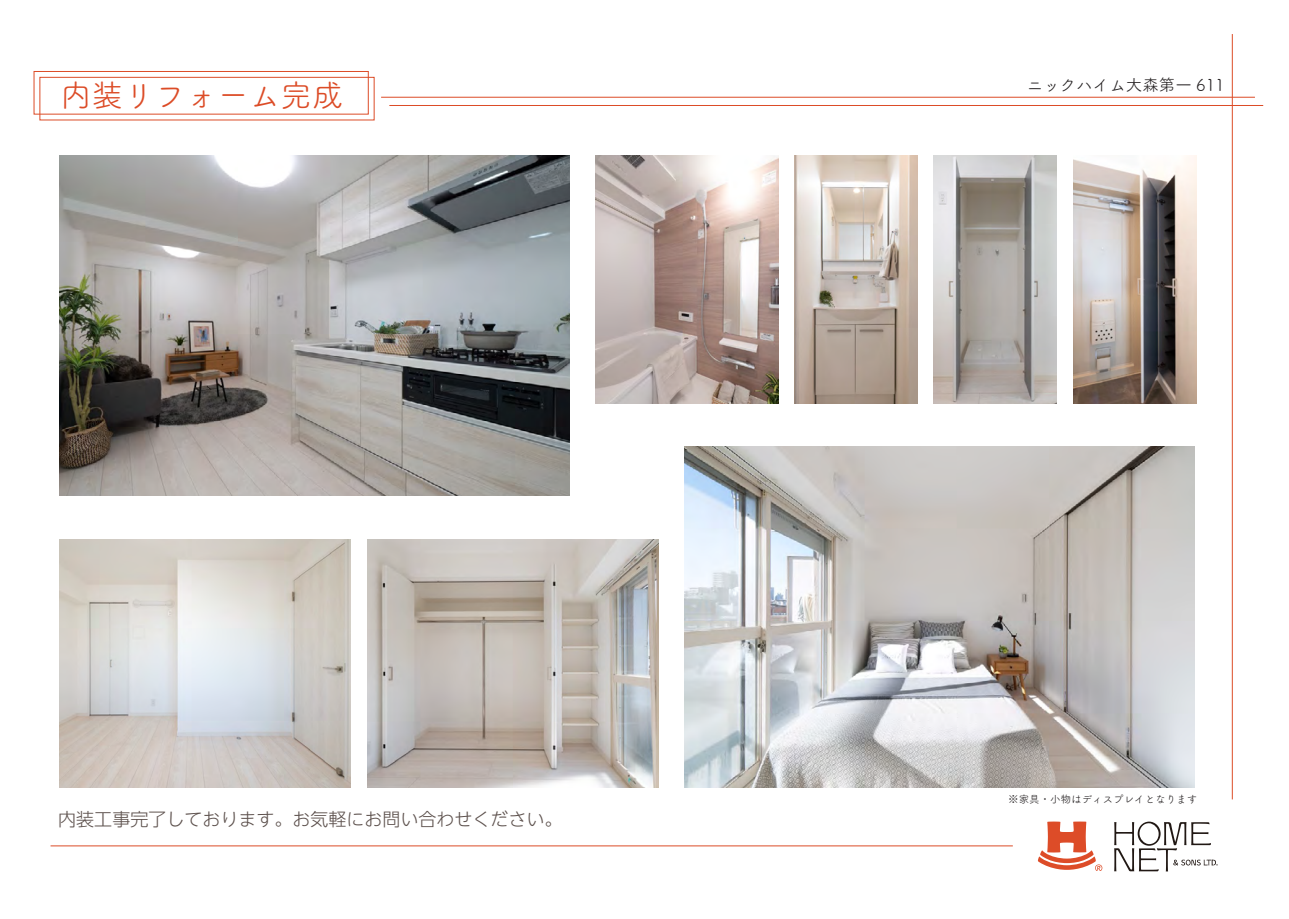
<style>
.page{position:relative;width:1289px;height:919px;background:#fff}
.page>*{position:absolute;margin:0;border:0;box-sizing:border-box;transform-origin:0 0}
.t1{font:31.5px "Tsuku A Rd Gothic Std R";color:#dc4c27}
.t2{font:300 18px "UD Shin Go NT Pro";color:#5c504c}
.t3{font:16.5px "Tsuku A Rd Gothic Std R";color:#231f20}
.t4{font:10.5px "Tsuku A Rd Gothic Std R";color:#231f20}
</style>
<div class="page">
<hr style="left:381px;top:97px;width:873px;height:1px;background:#dc4c27">
<hr style="left:389px;top:105px;width:874px;height:1px;background:#dc4c27">
<hr style="left:51px;top:845px;width:961px;height:1px;background:#dc4c27">
<div style="left:34px;top:71px;width:334px;height:43px;border:1px solid #dc4c27"></div>
<div style="left:39px;top:77px;width:335px;height:43px;border:1px solid #dc4c27"></div>
<svg style="left:1037px;top:821px;width:65px;height:50px"></svg>
<svg style="left:1114px;top:821px;width:103px;height:50px"></svg>
<hr style="left:1231px;top:34px;width:1px;height:765px;background:#dc4c27">
<img style="left:934px;top:155px;width:122px;height:248px">
<img style="left:1073px;top:155px;width:123px;height:248px">
<img style="left:794px;top:155px;width:123px;height:248px">
<img style="left:595px;top:155px;width:183px;height:248px">
<img style="left:59px;top:155px;width:510px;height:340px">
<img style="left:59px;top:539px;width:291px;height:248px">
<img style="left:367px;top:539px;width:292px;height:248px">
<img style="left:684px;top:447px;width:510px;height:340px">
<h1 class="t1" style="left:60px;top:71px;width:285px">内装リフォーム完成</h1>
<p class="t2" style="left:58px;top:804px;width:506px">内装工事完了しております。お気軽にお問い合わせください。</p>
<p class="t3" style="left:1026px;top:72px;width:199px">ニックハイム大森第一 611</p>
<p class="t4" style="left:1008px;top:790px;width:190px">※家具・小物はディスプレイとなります</p>
</div>
